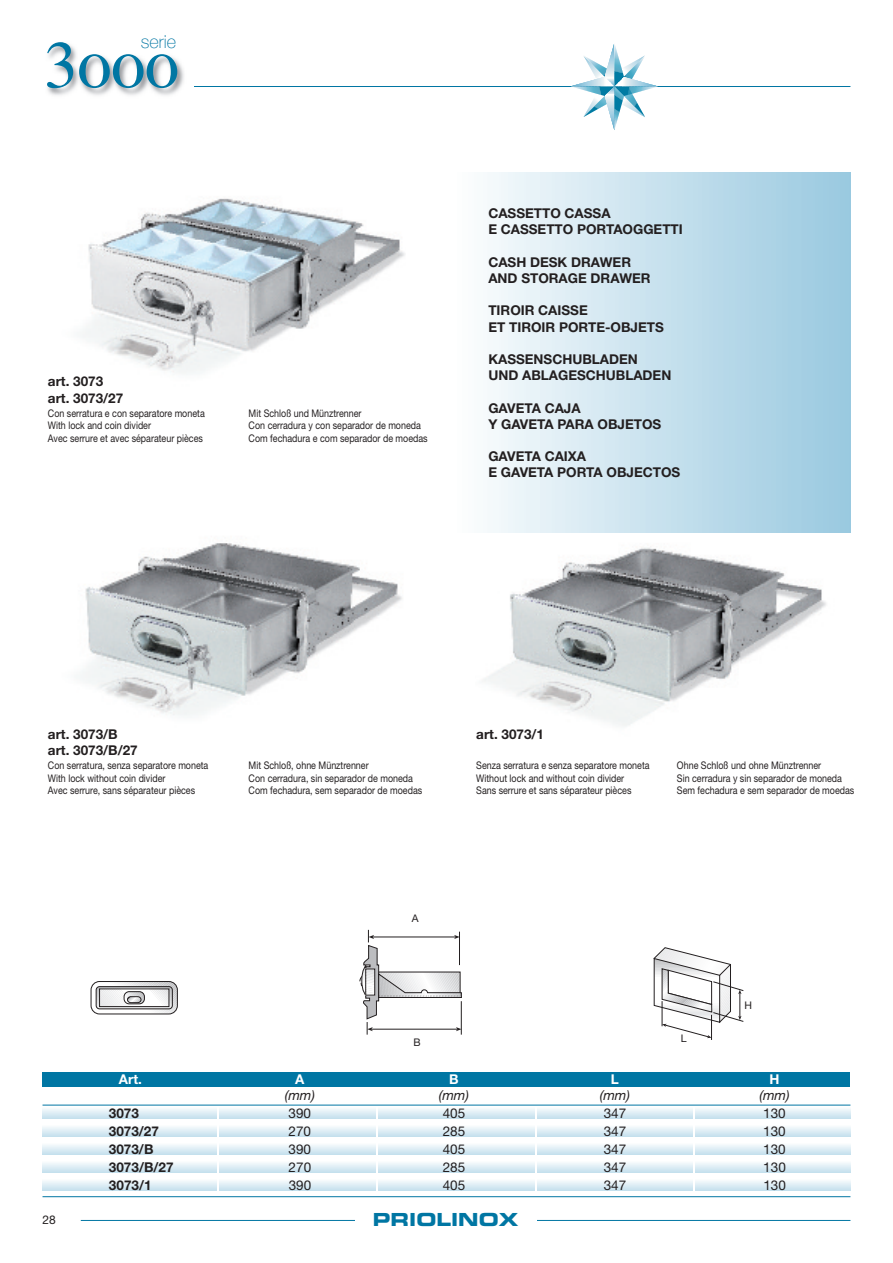
<style>
.page{position:relative;width:893px;height:1263px;background:#fff}
.page>*{position:absolute;margin:0;border:0;box-sizing:border-box;transform-origin:0 0}
.t1{font:67.5px "Times Roman SC";color:#0076a3}
.t2{font:18px "Eurostile Bold Extended Two";color:#0076a3}
.t3{font:18px "font 00000000225 f 4 f 67";color:#0076a3}
.t4{font:700 13.5px/16.2px "Helvetica Neue";color:#231f20}
.t5{font:13.5px "Helvetica Neue";color:#231f20}
.t6{font:italic 13.5px "Helvetica Neue";color:#231f20}
.t7{font:700 13.5px "Helvetica Neue";color:#fff}
.t8{font:12px "Helvetica Neue";color:#231f20}
.t9{font:10.5px/12.6px "Helvetica Neue";color:#231f20;scale:.85 1}
.t10{font:10.5px "Helvetica Neue";color:#231f20}
</style>
<div class="page">
<img style="left:484px;top:547px;width:342px;height:179px">
<img style="left:80px;top:543px;width:323px;height:173px">
<img style="left:82px;top:198px;width:323px;height:175px">
<div style="left:43px;top:1072px;width:807px;height:15px;background:#0076a3"></div>
<svg style="left:379px;top:1109px;width:155px;height:10px;background:#d9ebf3"></svg>
<svg style="left:220px;top:1109px;width:155px;height:10px;background:#d9ebf3"></svg>
<svg style="left:43px;top:1109px;width:174px;height:10px;background:#d9ebf3"></svg>
<svg style="left:538px;top:1109px;width:155px;height:10px;background:#d9ebf3"></svg>
<svg style="left:695px;top:1109px;width:155px;height:10px;background:#d9ebf3"></svg>
<svg style="left:379px;top:1127px;width:155px;height:10px;background:#d9ebf3"></svg>
<svg style="left:220px;top:1127px;width:155px;height:10px;background:#d9ebf3"></svg>
<svg style="left:43px;top:1127px;width:174px;height:10px;background:#d9ebf3"></svg>
<svg style="left:538px;top:1127px;width:155px;height:10px;background:#d9ebf3"></svg>
<svg style="left:695px;top:1127px;width:155px;height:10px;background:#d9ebf3"></svg>
<svg style="left:379px;top:1145px;width:155px;height:10px;background:#d9ebf3"></svg>
<svg style="left:220px;top:1145px;width:155px;height:10px;background:#d9ebf3"></svg>
<svg style="left:43px;top:1145px;width:174px;height:10px;background:#d9ebf3"></svg>
<svg style="left:538px;top:1145px;width:155px;height:10px;background:#d9ebf3"></svg>
<svg style="left:695px;top:1145px;width:155px;height:10px;background:#d9ebf3"></svg>
<svg style="left:379px;top:1163px;width:155px;height:10px;background:#d9ebf3"></svg>
<svg style="left:220px;top:1163px;width:155px;height:10px;background:#d9ebf3"></svg>
<svg style="left:43px;top:1163px;width:174px;height:10px;background:#d9ebf3"></svg>
<svg style="left:538px;top:1163px;width:155px;height:10px;background:#d9ebf3"></svg>
<svg style="left:695px;top:1163px;width:155px;height:10px;background:#d9ebf3"></svg>
<svg style="left:379px;top:1181px;width:155px;height:10px;background:#d9ebf3"></svg>
<svg style="left:220px;top:1181px;width:155px;height:10px;background:#d9ebf3"></svg>
<svg style="left:43px;top:1181px;width:174px;height:10px;background:#d9ebf3"></svg>
<svg style="left:538px;top:1181px;width:155px;height:10px;background:#d9ebf3"></svg>
<svg style="left:695px;top:1181px;width:155px;height:10px;background:#d9ebf3"></svg>
<hr style="left:43px;top:1105px;width:807px;height:1px;background:#0076a3">
<hr style="left:43px;top:1196px;width:807px;height:1px;background:#0076a3">
<svg style="left:91px;top:981px;width:86px;height:33px"></svg>
<div style="left:127px;top:996px;width:14px;height:7px;border:1px solid #231f20;border-radius:3px"></div>
<svg style="left:359px;top:930px;width:103px;height:105px"></svg>
<svg style="left:654px;top:947px;width:90px;height:93px"></svg>
<hr style="left:81px;top:1220px;width:769px;height:1px;background:#0076a3">
<div style="left:355px;top:1199px;width:181px;height:43px;background:#fff"></div>
<hr style="left:195px;top:86px;width:655px;height:1px;background:#0076a3">
<svg style="left:571px;top:44px;width:87px;height:86px"></svg>
<img style="left:47px;top:43px;width:148px;height:52px">
<div style="left:455px;top:172px;width:395px;height:360px;background:linear-gradient(to right,#fcfdfe,#98c8df)"></div>
<h2 class="t3" style="left:141px;top:31px;width:37px">serie</h2>
<h1 class="t1" style="left:44px;top:27px;width:137px">3000</h1>
<p class="t4" style="left:48px;top:373px;width:77px">art. 3073 art. 3073/27</p>
<p class="t9" style="left:48px;top:406px;width:186px">Con serratura e con separatore moneta<br>With lock and coin divider<br>Avec serrure et avec séparateur pièces</p>
<p class="t9" style="left:249px;top:406px;width:212px">Mit Schloß und Münztrenner<br>Con cerradura y con separador de moneda<br>Com fechadura e com separador de moedas</p>
<p class="t4" style="left:488px;top:205px;width:196px">CASSETTO CASSA<br>E CASSETTO PORTAOGGETTI</p>
<p class="t4" style="left:488px;top:254px;width:164px">CASH DESK DRAWER<br>AND STORAGE DRAWER</p>
<p class="t4" style="left:488px;top:302px;width:177px">TIROIR CAISSE<br>ET TIROIR PORTE-OBJETS</p>
<p class="t4" style="left:488px;top:351px;width:185px">KASSENSCHUBLADEN<br>UND ABLAGESCHUBLADEN</p>
<p class="t4" style="left:488px;top:399px;width:174px">GAVETA CAJA<br>Y GAVETA PARA OBJETOS</p>
<p class="t4" style="left:488px;top:448px;width:193px">GAVETA CAIXA<br>E GAVETA PORTA OBJECTOS</p>
<p class="t4" style="left:48px;top:726px;width:91px">art. 3073/B art. 3073/B/27</p>
<p class="t9" style="left:48px;top:759px;width:190px">Con serratura, senza separatore moneta<br>With lock without coin divider<br>Avec serrure, sans séparateur pièces</p>
<p class="t9" style="left:249px;top:759px;width:206px">Mit Schloß, ohne Münztrenner<br>Con cerradura, sin separador de moneda<br>Com fechadura, sem separador de moedas</p>
<p class="t10" style="left:412px;top:912px;width:8px">A</p>
<p class="t4" style="left:476px;top:726px;width:69px">art. 3073/1</p>
<p class="t9" style="left:476px;top:759px;width:205px">Senza serratura e senza separatore moneta<br>Without lock and without coin divider<br>Sans serrure et sans séparateur pièces</p>
<p class="t9" style="left:677px;top:759px;width:210px">Ohne Schloß und ohne Münztrenner<br>Sin cerradura y sin separador de moneda<br>Sem fechadura e sem separador de moedas</p>
<p class="t10" style="left:745px;top:999px;width:9px">H</p>
<p class="t10" style="left:414px;top:1036px;width:9px">B</p>
<p class="t10" style="left:681px;top:1032px;width:7px">L</p>
<p class="t7" style="left:119px;top:1071px;width:25px">Art.</p>
<p class="t7" style="left:295px;top:1071px;width:11px">A</p>
<p class="t7" style="left:449px;top:1071px;width:11px">B</p>
<p class="t7" style="left:611px;top:1071px;width:10px">L</p>
<p class="t7" style="left:769px;top:1071px;width:12px">H</p>
<p class="t6" style="left:285px;top:1087px;width:31px">(mm)</p>
<p class="t6" style="left:439px;top:1087px;width:31px">(mm)</p>
<p class="t6" style="left:600px;top:1087px;width:31px">(mm)</p>
<p class="t6" style="left:759px;top:1087px;width:31px">(mm)</p>
<p class="t4" style="left:109px;top:1105px;width:32px">3073</p>
<p class="t5" style="left:289px;top:1105px;width:24px">390</p>
<p class="t5" style="left:443px;top:1105px;width:24px">405</p>
<p class="t5" style="left:604px;top:1105px;width:24px">347</p>
<p class="t5" style="left:763px;top:1105px;width:24px">130</p>
<p class="t4" style="left:109px;top:1123px;width:52px">3073/27</p>
<p class="t5" style="left:289px;top:1123px;width:24px">270</p>
<p class="t5" style="left:443px;top:1123px;width:24px">285</p>
<p class="t5" style="left:604px;top:1123px;width:24px">347</p>
<p class="t5" style="left:763px;top:1123px;width:24px">130</p>
<p class="t4" style="left:109px;top:1141px;width:46px">3073/B</p>
<p class="t5" style="left:289px;top:1141px;width:24px">390</p>
<p class="t5" style="left:443px;top:1141px;width:24px">405</p>
<p class="t5" style="left:604px;top:1141px;width:24px">347</p>
<p class="t5" style="left:763px;top:1141px;width:24px">130</p>
<p class="t4" style="left:109px;top:1159px;width:66px">3073/B/27</p>
<p class="t5" style="left:289px;top:1159px;width:24px">270</p>
<p class="t5" style="left:443px;top:1159px;width:24px">285</p>
<p class="t5" style="left:604px;top:1159px;width:24px">347</p>
<p class="t5" style="left:763px;top:1159px;width:24px">130</p>
<p class="t4" style="left:109px;top:1177px;width:44px">3073/1</p>
<p class="t5" style="left:289px;top:1177px;width:24px">390</p>
<p class="t5" style="left:443px;top:1177px;width:24px">405</p>
<p class="t5" style="left:604px;top:1177px;width:24px">347</p>
<p class="t5" style="left:763px;top:1177px;width:24px">130</p>
<p class="t8" style="left:43px;top:1213px;width:15px">28</p>
<h2 class="t2" style="left:373px;top:1206px;width:147px">PRIOLINOX</h2>
</div>
